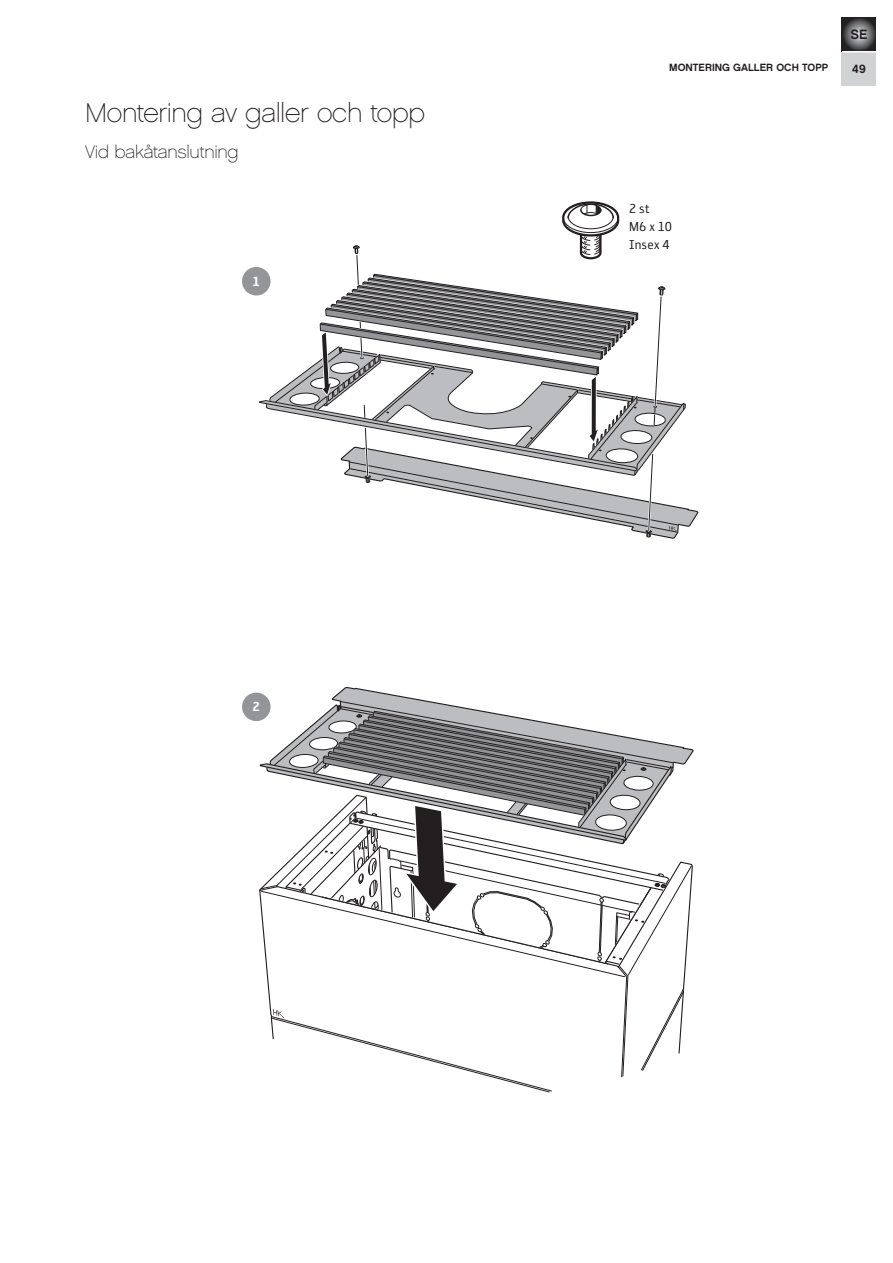
<style>
.page{position:relative;width:893px;height:1263px;background:#fff}
.page>*{position:absolute;margin:0;border:0;box-sizing:border-box;transform-origin:0 0}
.t1{font:27px "Chalet Paris Nineteen Sixty";letter-spacing:-.01em;color:#231f20}
.t2{font:18px "Chalet Paris Nineteen Sixty";letter-spacing:-.015em;color:#231f20}
.t3{font:15px/18px "Reykjavik One OT A Gauge";letter-spacing:.01em;color:#231f20}
.t4{font:15px "Reykjavik One OT C Gauge";color:#fff}
.t5{font:13.5px "Chalet New York Nineteen Sixty";color:#231f20}
.t6{font:12px "Chalet New York Nineteen Sixty";color:#231f20}
.t7{font:10.5px "Chalet New York Nineteen Sixty";color:#231f20}
</style>
<div class="page">
<svg style="left:259px;top:687px;width:435px;height:405px"></svg>
<div style="left:242px;top:267px;width:29px;height:28px;background:#939598;border-radius:50%"></div>
<div style="left:242px;top:693px;width:29px;height:28px;background:#939598;border-radius:50%"></div>
<svg style="left:259px;top:201px;width:440px;height:338px"></svg>
<div style="left:842px;top:17px;width:34px;height:68px;background:#d1d2d4"></div>
<svg style="left:842px;top:17px;width:34px;height:34px"></svg>
<hr style="left:842px;top:51px;width:34px;height:2px;background:#fff">
<p class="t1" style="left:85px;top:97px;width:341px">Montering av galler och topp</p>
<p class="t2" style="left:85px;top:141px;width:155px">Vid bakåtanslutning</p>
<p class="t4" style="left:252px;top:273px;width:9px">1</p>
<p class="t4" style="left:252px;top:699px;width:9px">2</p>
<p class="t5" style="left:850px;top:26px;width:18px">SE</p>
<p class="t7" style="left:669px;top:60px;width:160px">MONTERING GALLER OCH TOPP</p>
<p class="t6" style="left:852px;top:61px;width:15px">49</p>
<p class="t3" style="left:629px;top:199px;width:45px">2 st<br>M6 x 10<br>Insex 4</p>
</div>
